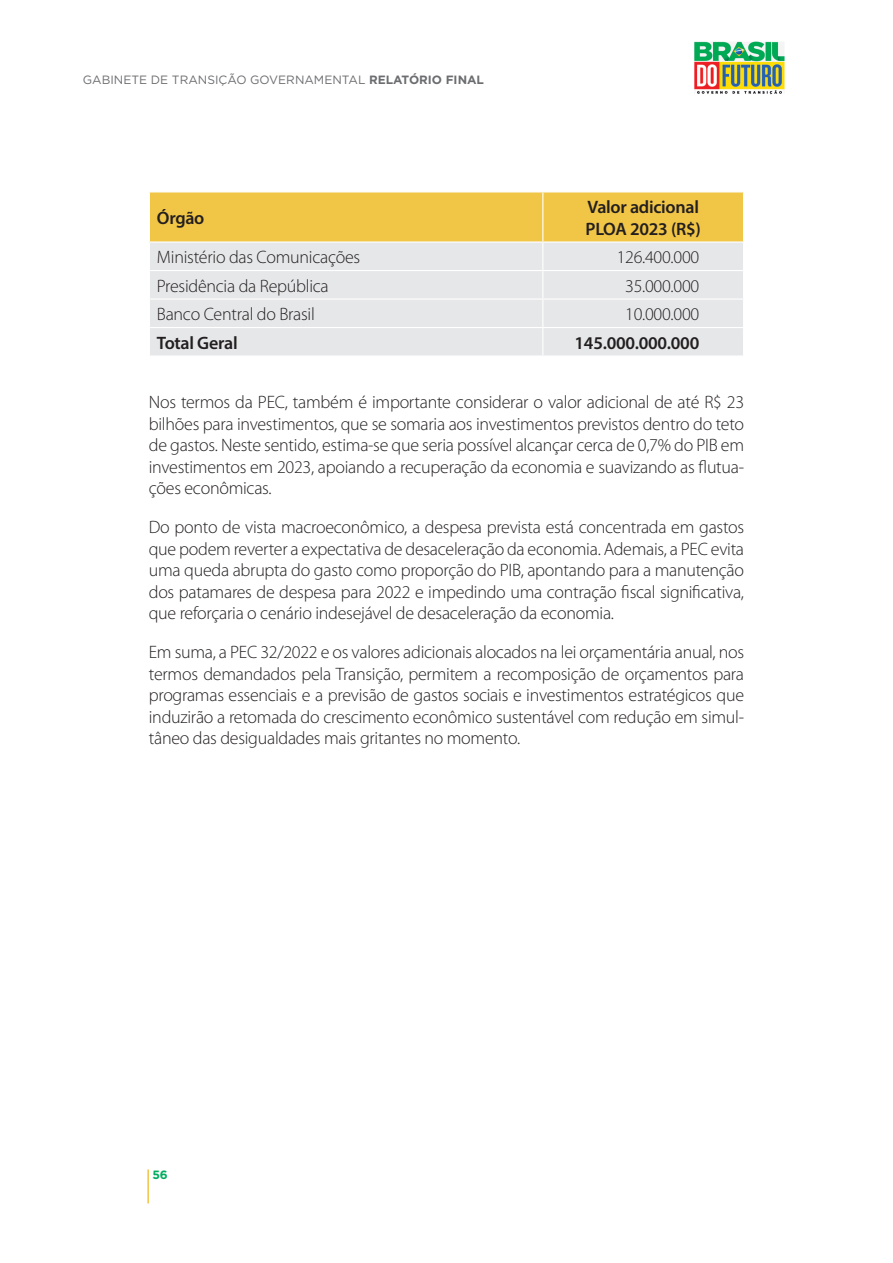
<style>
.page{position:relative;width:893px;height:1263px;background:#fff}
.page>*{position:absolute;margin:0;border:0;box-sizing:border-box;transform-origin:0 0}
.texto4{font:300 18px/21.6px "Myriad Pro";letter-spacing:-.015em;color:#231f20;text-align:justify}
.Texto{font:300 18px "Myriad Pro";letter-spacing:-.015em;color:#231f20}
.Texto-2{font:600 18px "Myriad Pro";letter-spacing:-.015em;color:#231f20}
.t1{font:12px "Gotham";color:#6c6d70}
.t2{font:700 12px "Gotham";color:#03ad5f}
.s1{font-weight:700}
</style>
<div class="page">
<img style="left:694px;top:41px;width:91px;height:54px">
<hr style="left:147px;top:1169px;width:2px;height:34px;background:#f1c546">
<svg style="left:149px;top:192px;width:595px;height:163px;background:#eaddb9"></svg>
<p class="t1" style="left:83px;top:72px;width:403px">GABINETE DE TRANSIÇÃO GOVERNAMENTAL <span class="s1">RELATÓRIO FINAL</span></p>
<p class="Texto-2" style="left:157px;top:206px;width:49px">Órgão</p>
<p class="Texto-2" style="left:587px;top:195px;width:113px">Valor adicional</p>
<p class="Texto-2" style="left:586px;top:217px;width:117px">PLOA 2023 (R$)</p>
<p class="Texto" style="left:157px;top:246px;width:205px">Ministério das Comunicações</p>
<p class="Texto" style="left:617px;top:246px;width:84px">126.400.000</p>
<p class="Texto" style="left:157px;top:275px;width:173px">Presidência da República</p>
<p class="Texto" style="left:625px;top:275px;width:76px">35.000.000</p>
<p class="Texto" style="left:157px;top:303px;width:160px">Banco Central do Brasil</p>
<p class="Texto" style="left:625px;top:303px;width:76px">10.000.000</p>
<p class="Texto-2" style="left:157px;top:331px;width:82px">Total Geral</p>
<p class="Texto-2" style="left:575px;top:331px;width:126px">145.000.000.000</p>
<p class="texto4" style="left:149px;top:391px;width:597px">Nos termos da PEC, também é importante considerar o valor adicional de até R$ 23 bilhões para investimentos, que se somaria aos investimentos previstos dentro do teto de gastos. Neste sentido, estima-se que seria possível alcançar cerca de 0,7% do PIB em investimentos em 2023, apoiando a recuperação da economia e suavizando as flutua&shy;ções econômicas.</p>
<p class="texto4" style="left:149px;top:516px;width:597px">Do ponto de vista macroeconômico, a despesa prevista está concentrada em gastos que podem reverter a expectativa de desaceleração da economia. Ademais, a PEC evita uma queda abrupta do gasto como proporção do PIB, apontando para a manutenção dos patamares de despesa para 2022 e impedindo uma contração fiscal significativa, que reforçaria o cenário indesejável de desaceleração da economia.</p>
<p class="texto4" style="left:149px;top:641px;width:597px">Em suma, a PEC 32/2022 e os valores adicionais alocados na lei orçamentária anual, nos termos demandados pela Transição, permitem a recomposição de orçamentos para programas essenciais e a previsão de gastos sociais e investimentos estratégicos que induzirão a retomada do crescimento econômico sustentável com redução em simul&shy;tâneo das desigualdades mais gritantes no momento.</p>
<p class="t2" style="left:152px;top:1167px;width:17px">56</p>
</div>
